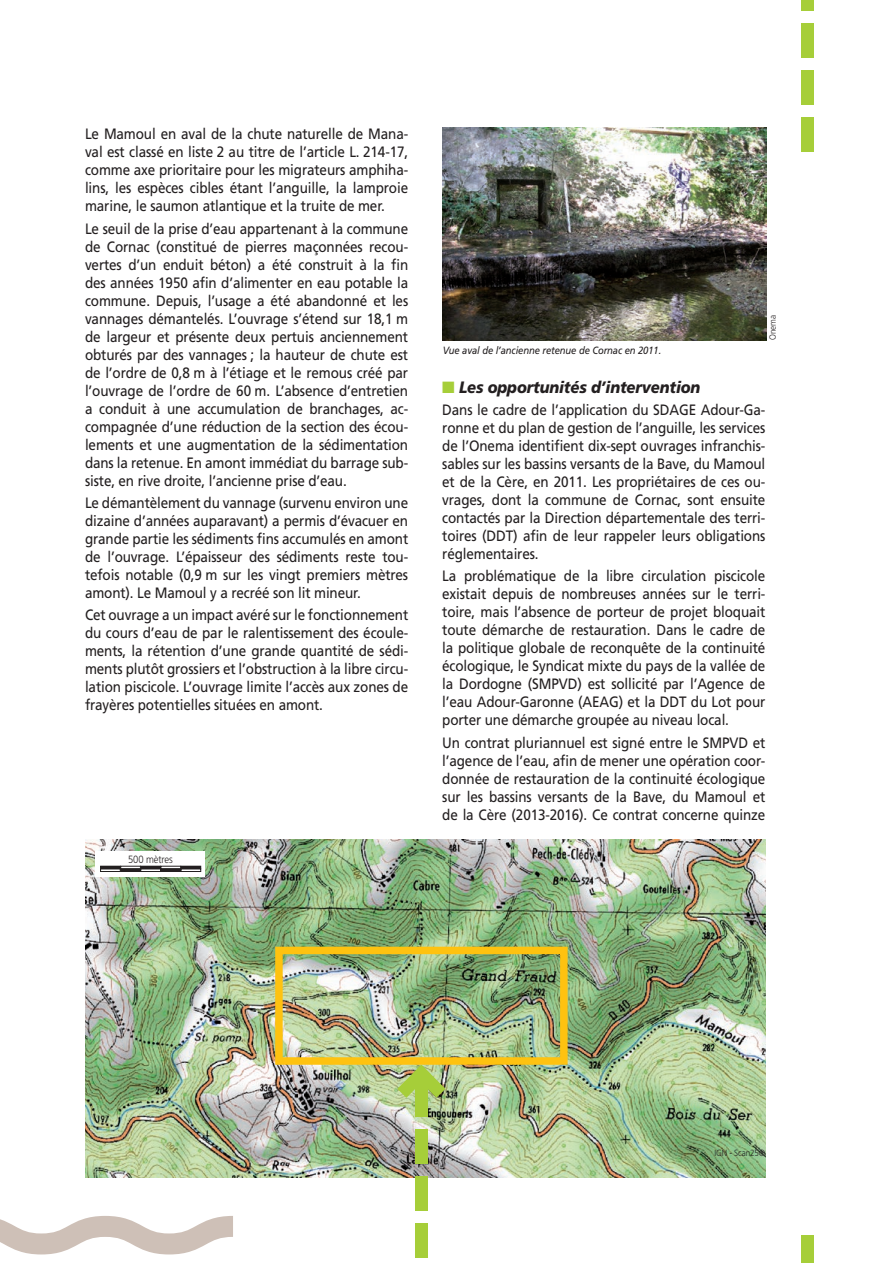
<style>
.page{position:relative;width:893px;height:1263px;background:#fff}
.page>*{position:absolute;margin:0;border:0;box-sizing:border-box;transform-origin:0 0}
.t1{font:italic 900 16.5px "Frutiger";letter-spacing:-.01em;color:#231f20;scale:.9 1}
.t2{font:15px/18px "Frutiger";letter-spacing:-.01em;color:#231f20;text-align:justify;scale:.9 1}
.t3{font:italic 10.5px "Frutiger";letter-spacing:-.01em;color:#231f20;scale:.9 1}
.t4{font:300 10.5px "Frutiger";letter-spacing:-.01em;color:#231f20;scale:.9 1}
.t5{font:300 9px "Frutiger";letter-spacing:-.01em;color:#231f20;scale:.9 1}
.s1{color:#a6ce39}
</style>
<div class="page">
<svg style="left:0;top:1216px;width:233px;height:38px"></svg>
<div style="left:801px;top:118px;width:13px;height:34px;background:#a6ce39"></div>
<div style="left:801px;top:71px;width:13px;height:34px;background:#a6ce39"></div>
<div style="left:801px;top:24px;width:13px;height:34px;background:#a6ce39"></div>
<div style="left:801px;top:0;width:13px;height:11px;background:#a6ce39"></div>
<div style="left:801px;top:1235px;width:13px;height:28px;background:#a6ce39"></div>
<img style="left:442px;top:128px;width:324px;height:212px">
<img style="left:85px;top:839px;width:680px;height:339px">
<div style="left:415px;top:1082px;width:13px;height:34px;background:#a6ce39"></div>
<svg style="left:397px;top:1065px;width:48px;height:33px;background:#a7c35f"></svg>
<div style="left:415px;top:1129px;width:13px;height:34px;background:#a6ce39"></div>
<div style="left:415px;top:1223px;width:13px;height:34px;background:#a6ce39"></div>
<div style="left:415px;top:1176px;width:13px;height:34px;background:#a6ce39"></div>
<div style="left:275px;top:947px;width:293px;height:118px;border:8px solid #fec210"></div>
<div style="left:96px;top:851px;width:109px;height:26px;background:#fff"></div>
<div style="left:100px;top:866px;width:21px;height:3px;border:1px solid #231f20"></div>
<div style="left:181px;top:866px;width:20px;height:3px;border:1px solid #231f20"></div>
<div style="left:140px;top:866px;width:21px;height:3px;border:1px solid #231f20"></div>
<div style="left:100px;top:868px;width:21px;height:4px;border:1px solid #231f20"></div>
<div style="left:181px;top:868px;width:20px;height:4px;border:1px solid #231f20"></div>
<div style="left:140px;top:868px;width:21px;height:4px;border:1px solid #231f20"></div>
<svg style="left:101px;top:869px;width:59px;height:2px"></svg>
<div style="left:120px;top:868px;width:21px;height:4px;border:1px solid #231f20"></div>
<div style="left:161px;top:868px;width:20px;height:4px;border:1px solid #231f20"></div>
<p class="t2" style="left:85px;top:125px;width:361px">Le Mamoul en aval de la chute naturelle de Mana&shy;val est classé en liste 2 au titre de l’article L. 214-17, comme axe prioritaire pour les migrateurs amphiha&shy;lins, les espèces cibles étant l’anguille, la lamproie marine, le saumon atlantique et la truite de mer.</p>
<p class="t2" style="left:85px;top:219px;width:361px">Le seuil de la prise d’eau appartenant à la commune de Cornac (constitué de pierres maçonnées recou&shy;vertes d’un enduit béton) a été construit à la fin des années 1950 afin d’alimenter en eau potable la commune. Depuis, l’usage a été abandonné et les vannages démantelés. L’ouvrage s’étend sur 18,1 m de largeur et présente deux pertuis anciennement obturés par des vannages ; la hauteur de chute est de l’ordre de 0,8 m à l’étiage et le remous créé par l’ouvrage de l’ordre de 60 m. L’absence d’entretien a conduit à une accumulation de branchages, ac&shy;compagnée d’une réduction de la section des écou&shy;lements et une augmentation de la sédimentation dans la retenue. En amont immédiat du barrage sub&shy;siste, en rive droite, l’ancienne prise d’eau.</p>
<p class="t2" style="left:85px;top:493px;width:361px">Le démantèlement du vannage (survenu environ une dizaine d’années auparavant) a permis d’évacuer en grande partie les sédiments fins accumulés en amont de l’ouvrage. L’épaisseur des sédiments reste tou&shy;tefois notable (0,9 m sur les vingt premiers mètres amont). Le Mamoul y a recréé son lit mineur.</p>
<p class="t2" style="left:85px;top:606px;width:361px">Cet ouvrage a un impact avéré sur le fonctionnement du cours d’eau de par le ralentissement des écoule&shy;ments, la rétention d’une grande quantité de sédi&shy;ments plutôt grossiers et l’obstruction à la libre circu&shy;lation piscicole. L’ouvrage limite l’accès aux zones de frayères potentielles situées en amont.</p>
<p class="t4" style="left:128px;top:854px;width:51px">500 mètres</p>
<p class="t3" style="left:443px;top:345px;width:244px">Vue aval de l’ancienne retenue de Cornac en 2011.</p>
<p class="t5" style="left:768px;top:340px;width:29px;rotate:-90deg">Onema</p>
<p class="t1" style="left:442px;top:377px;width:288px"><span class="s1">■</span> Les opportunités d’intervention</p>
<p class="t2" style="left:442px;top:401px;width:361px">Dans le cadre de l’application du SDAGE Adour-Ga&shy;ronne et du plan de gestion de l’anguille, les services de l’Onema identifient dix-sept ouvrages infranchis&shy;sables sur les bassins versants de la Bave, du Mamoul et de la Cère, en 2011. Les propriétaires de ces ou&shy;vrages, dont la commune de Cornac, sont ensuite contactés par la Direction départementale des terri&shy;toires (DDT) afin de leur rappeler leurs obligations réglementaires.</p>
<p class="t2" style="left:442px;top:567px;width:361px">La problématique de la libre circulation piscicole existait depuis de nombreuses années sur le terri&shy;toire, mais l’absence de porteur de projet bloquait toute démarche de restauration. Dans le cadre de la politique globale de reconquête de la continuité écologique, le Syndicat mixte du pays de la vallée de la Dordogne (SMPVD) est sollicité par l’Agence de l’eau Adour-Garonne (AEAG) et la DDT du Lot pour porter une démarche groupée au niveau local.</p>
<p class="t2" style="left:442px;top:733px;width:361px">Un contrat pluriannuel est signé entre le SMPVD et l’agence de l’eau, afin de mener une opération coor&shy;donnée de restauration de la continuité écologique sur les bassins versants de la Bave, du Mamoul et de la Cère (2013-2016). Ce contrat concerne quinze</p>
<p class="t5" style="left:714px;top:1148px;width:58px">IGN - Scan25®</p>
</div>
